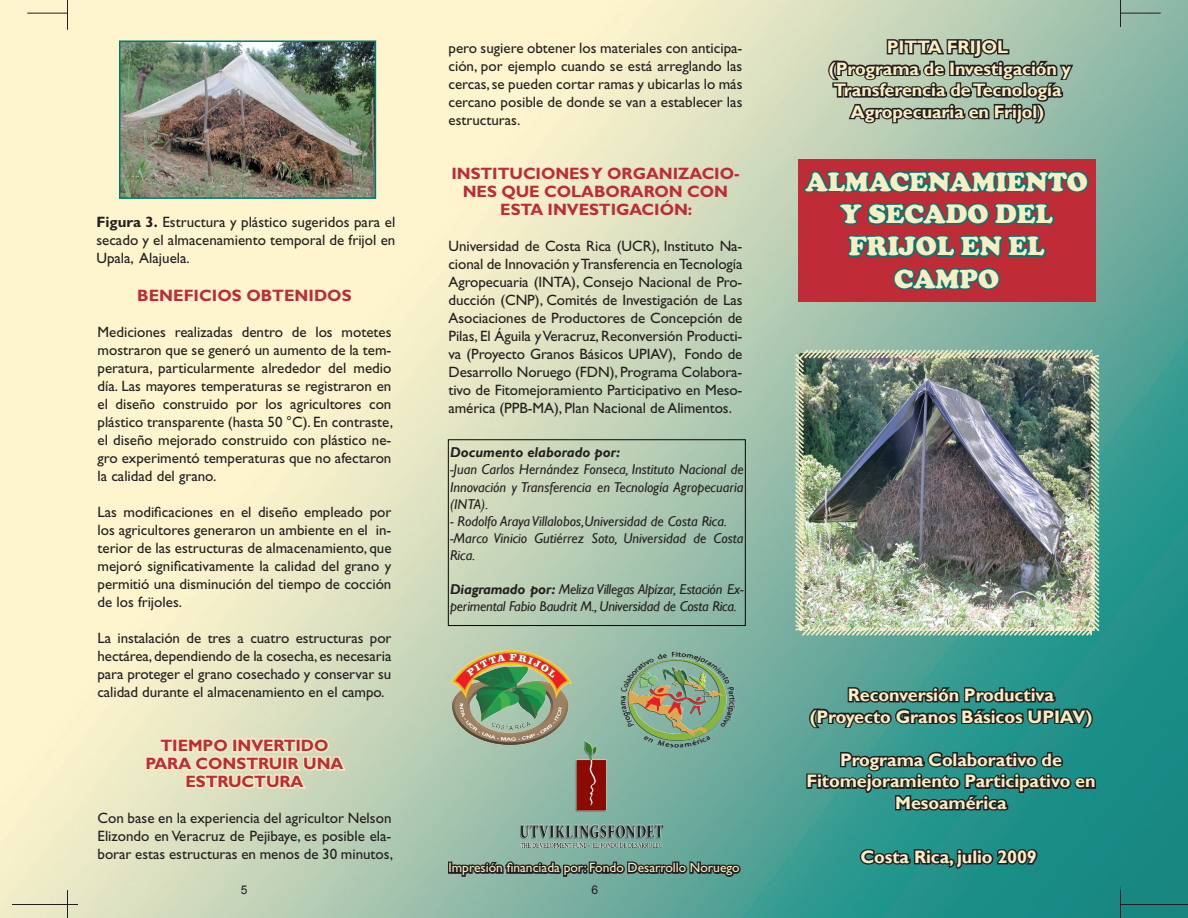
<style>
.page{position:relative;width:1188px;height:918px;background:#fff}
.page>*{position:absolute;margin:0;border:0;box-sizing:border-box;transform-origin:0 0}
.t1{font:900 27px/32.4px "Cooper";color:#f8edc3;text-align:center}
.t2{font:700 18px/21.6px "Gill Sans";letter-spacing:-.005em;color:#f8edc3;text-align:center}
.t3{font:700 16.5px/18px "Gill Sans";letter-spacing:-.005em;color:#bf2b37;text-align:center}
.t4{font:15px/18px "Gill Sans";color:#231f20;text-align:justify}
.t5{font:italic 14.25px/17.1px "Gill Sans";color:#231f20}
.t6{font:italic 700 14.25px "Gill Sans";color:#231f20}
.t7{font:13.5px "Gill Sans";color:#f8edc3}
.t8{font:12px "Arial";color:#231f20}
.s1{font-weight:700}
</style>
<div class="page">
<img style="left:0;top:0;width:1188px;height:918px">
<svg style="left:1120px;top:0;width:1px;height:27px"></svg>
<svg style="left:67px;top:890px;width:1px;height:28px"></svg>
<hr style="left:12px;top:904px;width:66px;height:1px;background:#231f20">
<hr style="left:1120px;top:904px;width:68px;height:1px;background:#231f20">
<svg style="left:1120px;top:890px;width:1px;height:28px"></svg>
<hr style="left:67px;top:0;width:1px;height:30px;background:#231f20">
<hr style="left:27px;top:13px;width:41px;height:1px;background:#231f20">
<hr style="left:1120px;top:13px;width:41px;height:1px;background:#231f20">
<svg style="left:144px;top:736px;width:204px;height:54px;background:#e9e6c1"></svg>
<div style="left:448px;top:862px;width:4px;height:12px;border:3px solid #231f20"></div>
<svg style="left:450px;top:857px;width:292px;height:22px;background:#55746b"></svg>
<div style="left:448px;top:439px;width:298px;height:187px;border:1px solid #040504"></div>
<svg style="left:858px;top:846px;width:182px;height:24px;background:#215b58"></svg>
<div style="left:798px;top:159px;width:297px;height:142px;background:#bf2b37"></div>
<svg style="left:801px;top:35px;width:290px;height:313px"></svg>
<svg style="left:807px;top:684px;width:288px;height:47px;background:#306863"></svg>
<svg style="left:805px;top:749px;width:293px;height:68px;background:#286c67"></svg>
<img style="left:793px;top:348px;width:308px;height:290px">
<img style="left:608px;top:647px;width:131px;height:108px">
<img style="left:451px;top:650px;width:121px;height:94px">
<img style="left:521px;top:740px;width:142px;height:107px">
<img style="left:122px;top:43px;width:251px;height:153px">
<div style="left:119px;top:40px;width:257px;height:159px;border:2px solid #007872"></div>
<p class="t4" style="left:96px;top:213px;width:300px"><span class="s1">Figura 3.</span> Estructura y plástico sugeridos para el secado y el almacenamiento temporal de frijol en Upala, Alajuela.</p>
<p class="t3" style="left:137px;top:287px;width:216px">BENEFICIOS OBTENIDOS</p>
<p class="t4" style="left:98px;top:323px;width:297px">Mediciones realizadas dentro de los motetes mostraron que se generó un aumento de la tem&shy;peratura, particularmente alrededor del medio día. Las mayores temperaturas se registraron en el diseño construido por los agricultores con plástico transparente (hasta 50 °C). En contraste, el diseño mejorado construido con plástico ne&shy;gro experimentó temperaturas que no afectaron la calidad del grano.</p>
<p class="t4" style="left:98px;top:503px;width:296px">Las modificaciones en el diseño empleado por los agricultores generaron un ambiente en el in&shy;terior de las estructuras de almacenamiento, que mejoró significativamente la calidad del grano y permitió una disminución del tiempo de cocción de los frijoles.</p>
<p class="t4" style="left:98px;top:629px;width:296px">La instalación de tres a cuatro estructuras por hectárea, dependiendo de la cosecha, es necesaria para proteger el grano cosechado y conservar su calidad durante el almacenamiento en el campo.</p>
<p class="t3" style="left:160px;top:737px;width:170px">TIEMPO INVERTIDO</p>
<p class="t3" style="left:146px;top:755px;width:199px">PARA CONSTRUIR UNA</p>
<p class="t3" style="left:185px;top:773px;width:120px">ESTRUCTURA</p>
<p class="t4" style="left:98px;top:809px;width:297px">Con base en la experiencia del agricultor Nelson Elizondo en Veracruz de Pejibaye, es posible ela&shy;borar estas estructuras en menos de 30 minutos,</p>
<p class="t4" style="left:448px;top:39px;width:295px">pero sugiere obtener los materiales con anticipa&shy;ción, por ejemplo cuando se está arreglando las cercas, se pueden cortar ramas y ubicarlas lo más cercano posible de donde se van a establecer las estructuras.</p>
<p class="t3" style="left:451px;top:165px;width:290px">INSTITUCIONES Y ORGANIZACIO-<br>NES QUE COLABORARON CON<br>ESTA INVESTIGACIÓN:</p>
<p class="t4" style="left:448px;top:237px;width:296px">Universidad de Costa Rica (UCR), Instituto Na&shy;cional de Innovación y Transferencia en Tecnología Agropecuaria (INTA), Consejo Nacional de Pro&shy;ducción (CNP), Comités de Investigación de Las Asociaciones de Productores de Concepción de Pilas, El Águila y Veracruz, Reconversión Producti&shy;va (Proyecto Granos Básicos UPIAV), Fondo de Desarrollo Noruego (FDN), Programa Colabora&shy;tivo de Fitomejoramiento Participativo en Meso&shy;américa (PPB-MA), Plan Nacional de Alimentos.</p>
<p class="t6" style="left:450px;top:444px;width:172px">Documento elaborado por:</p>
<p class="t5" style="left:450px;top:461px;width:295px;text-align:justify">-Juan Carlos Hernández Fonseca, Instituto Nacional de Innovación y Transferencia en Tecnología Agropecuaria (INTA).</p>
<p class="t5" style="left:450px;top:513px;width:278px">- Rodolfo Araya Villalobos,Universidad de Costa Rica.</p>
<p class="t5" style="left:450px;top:530px;width:295px">-Marco Vinicio Gutiérrez Soto, Universidad de Costa<br>Rica.</p>
<p class="t5" style="left:450px;top:581px;width:295px"><span class="s1">Diagramado por:</span> Meliza Villegas Alpízar, Estación Ex&shy;perimental Fabio Baudrit M., Universidad de Costa Rica.</p>
<p class="t7" style="left:448px;top:860px;width:293px">Impresión financiada por: Fondo Desarrollo Noruego</p>
<p class="t8" style="left:241px;top:882px;width:8px">5</p>
<p class="t8" style="left:591px;top:882px;width:8px">6</p>
<p class="t2" style="left:887px;top:37px;width:123px">PITTA FRIJOL</p>
<p class="t2" style="left:829px;top:58px;width:244px">(Programa de Investigación y</p>
<p class="t2" style="left:833px;top:80px;width:230px">Transferencia de Tecnología</p>
<p class="t2" style="left:851px;top:101px;width:195px">Agropecuaria en Frijol)</p>
<p class="t1" style="left:805px;top:165px;width:284px">ALMACENAMIENTO<br>Y SECADO DEL</p>
<p class="t1" style="left:849px;top:230px;width:197px">FRIJOL EN EL</p>
<p class="t1" style="left:894px;top:263px;width:106px">CAMPO</p>
<p class="t2" style="left:848px;top:685px;width:208px">Reconversión Productiva</p>
<p class="t2" style="left:810px;top:706px;width:284px">(Proyecto Granos Básicos UPIAV)</p>
<p class="t2" style="left:840px;top:749px;width:223px">Programa Colaborativo de</p>
<p class="t2" style="left:806px;top:771px;width:291px">Fitomejoramiento Participativo en<br>Mesoamérica</p>
<p class="t2" style="left:860px;top:847px;width:178px">Costa Rica, julio 2009</p>
</div>
